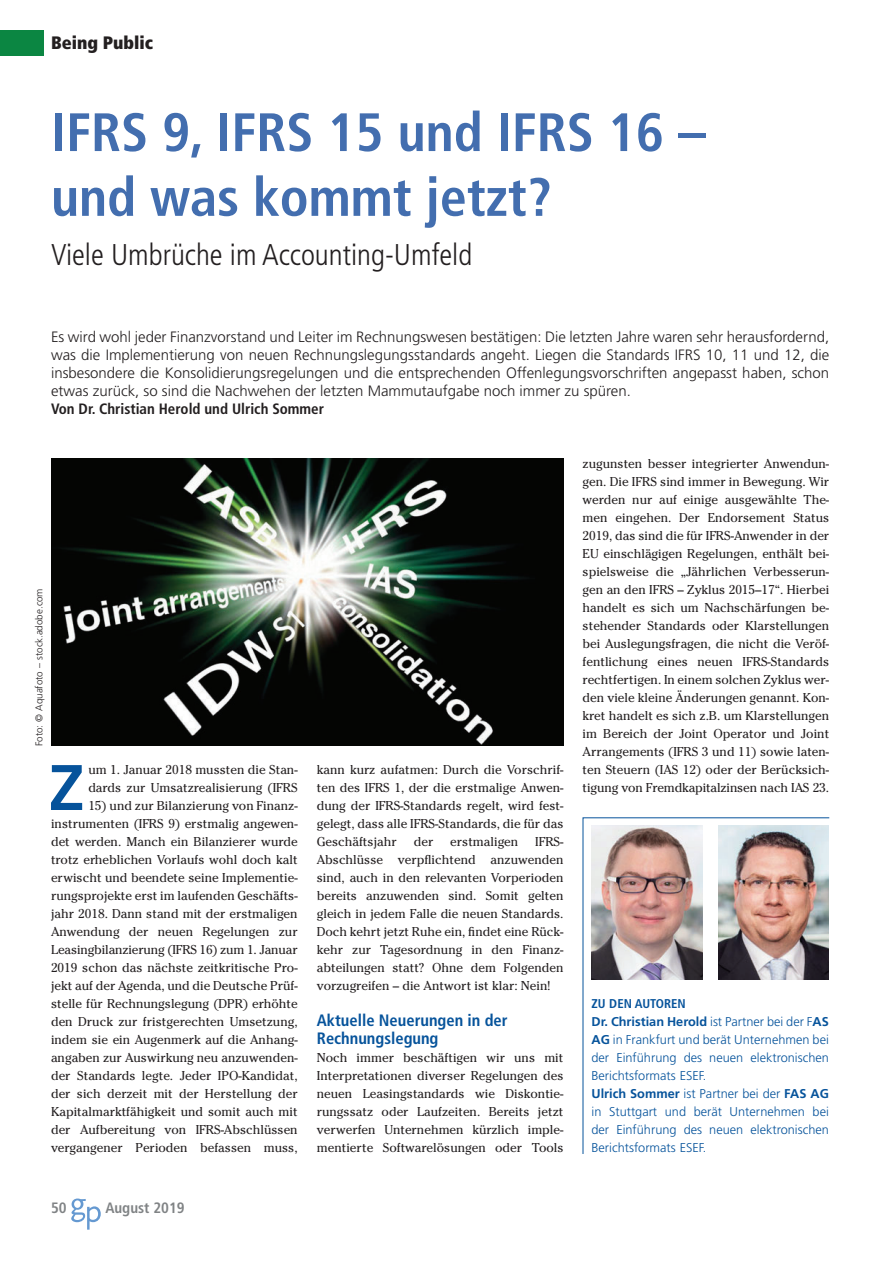
<style>
.page{position:relative;width:893px;height:1263px;background:#fff}
.page>*{position:absolute;margin:0;border:0;box-sizing:border-box;transform-origin:0 0}
.t1{font:700 64.35px "Frutiger LT";color:#06539b}
.t2{font:700 condensed 54px/64.8px "Frutiger LT";color:#436eaf}
.t3{font:300 condensed 30px "Frutiger LT";color:#231f20}
.t4{font:900 condensed 18px "Frutiger LT";color:#231f20}
.t5{font:700 condensed 16.5px/18px "Frutiger LT";color:#06539b}
.t6{font:300 15px/18px "Frutiger LT";color:#231f20;text-align:justify}
.t7{font:700 condensed 15px "Frutiger LT";color:#231f20}
.t8{font:700 condensed 15px "Frutiger LT";color:#808385}
.t9{font:12.75px/18px "Cheltenham";color:#231f20;text-align:justify}
.t10{font:300 12.75px/18px "Frutiger LT";color:#06539b}
.t11{font:300 9.9px "Frutiger LT";color:#231f20}
.s1{font-weight:700;font-stretch:condensed}
.s2{font-weight:700}
</style>
<div class="page">
<svg style="left:71px;top:1199px;width:30px;height:31px"></svg>
<div style="left:0;top:30px;width:44px;height:25px;background:#0b8642"></div>
<svg style="left:582px;top:817px;width:248px;height:337px"></svg>
<img style="left:591px;top:826px;width:111px;height:153px">
<img style="left:718px;top:826px;width:111px;height:153px">
<img style="left:51px;top:459px;width:512px;height:287px">
<h3 class="t4" style="left:51px;top:33px;width:103px">Being Public</h3>
<h2 class="t2" style="left:51px;top:104px;width:655px">IFRS 9, IFRS 15 und IFRS 16 – und was kommt jetzt?</h2>
<h3 class="t3" style="left:51px;top:241px;width:423px">Viele Umbrüche im Accounting-Umfeld</h3>
<p class="t6" style="left:51px;top:329px;width:780px">Es wird wohl jeder Finanzvorstand und Leiter im Rechnungswesen bestätigen: Die letzten Jahre waren sehr herausfordernd, was die Implementierung von neuen Rechnungslegungsstandards angeht. Liegen die Standards IFRS 10, 11 und 12, die insbesondere die Konsolidierungsregelungen und die entsprechenden Offenlegungsvorschriften angepasst haben, schon etwas zurück, so sind die Nachwehen der letzten Mammutaufgabe noch immer zu spüren.</p>
<p class="t7" style="left:51px;top:402px;width:274px">Von Dr. Christian Herold und Ulrich Sommer</p>
<p class="t11" style="left:35px;top:746px;width:159px;rotate:-90deg">Foto: © Aquafoto – stock.adobe.com</p>
<h1 class="t1" style="left:49px;top:760px;width:37px">Z</h1>
<p class="t9" style="left:88px;top:762px;width:211px">um 1. Januar 2018 mussten die Stan&shy;dards zur Umsatzrealisierung (IFRS</p>
<p class="t9" style="left:51px;top:798px;width:248px;text-indent:37px">15) und zur Bilanzierung von Finanz&shy;instrumenten (IFRS 9) erstmalig angewen&shy;det werden. Manch ein Bilanzierer wurde trotz erheblichen Vorlaufs wohl doch kalt erwischt und beendete seine Implementie&shy;rungsprojekte erst im laufenden Geschäfts&shy;jahr 2018. Dann stand mit der erstmaligen Anwendung der neuen Regelungen zur Leasingbilanzierung (IFRS 16) zum 1. Januar 2019 schon das nächste zeitkritische Pro&shy;jekt auf der Agenda, und die Deutsche Prüf&shy;stelle für Rechnungslegung (DPR) erhöhte den Druck zur fristgerechten Umsetzung, indem sie ein Augenmerk auf die Anhang&shy;angaben zur Auswirkung neu anzuwenden&shy;der Standards legte. Jeder IPO-Kandidat, der sich derzeit mit der Herstellung der Kapitalmarktfähigkeit und somit auch mit der Aufbereitung von IFRS-Abschlüssen vergangener Perioden befassen muss,</p>
<p class="t9" style="left:317px;top:762px;width:248px">kann kurz aufatmen: Durch die Vorschrif&shy;ten des IFRS 1, der die erstmalige Anwen&shy;dung der IFRS-Standards regelt, wird fest&shy;gelegt, dass alle IFRS-Standards, die für das Geschäftsjahr</p>
<p class="t9" style="left:317px;top:834px;width:248px;text-indent:218px">IFRS-Abschlüsse verpflichtend anzuwenden sind, auch in den relevanten Vorperioden bereits anzuwenden sind. Somit gelten gleich in jedem Falle die neuen Standards.<br>Doch kehrt jetzt Ruhe ein, findet eine Rück&shy;kehr zur Tagesordnung in den Finanz&shy;abteilungen statt? Ohne dem Folgenden vorzugreifen – die Antwort ist klar: Nein!</p>
<p class="t5" style="left:317px;top:1013px;width:192px">Aktuelle Neuerungen in der<br>Rechnungslegung</p>
<p class="t9" style="left:317px;top:1050px;width:248px">Noch immer beschäftigen wir uns mit Interpretationen diverser Regelungen des neuen Leasingstandards wie Diskontie&shy;rungssatz oder Laufzeiten. Bereits jetzt verwerfen Unternehmen kürzlich imple&shy;mentierte Softwarelösungen oder Tools</p>
<p class="t9" style="left:414px;top:834px;width:21px">der</p>
<p class="t9" style="left:450px;top:834px;width:70px">erstmaligen</p>
<p class="t8" style="left:51px;top:1202px;width:17px">50</p>
<p class="t8" style="left:105px;top:1202px;width:81px">August 2019</p>
<p class="t9" style="left:583px;top:456px;width:248px">zugunsten besser integrierter Anwendun&shy;gen. Die IFRS sind immer in Bewegung. Wir werden nur auf einige ausgewählte The&shy;men eingehen. Der Endorsement Status 2019, das sind die für IFRS-Anwender in der EU einschlägigen Regelungen, enthält bei&shy;spielsweise die „Jährlichen Verbesserun&shy;gen an den IFRS – Zyklus 2015–17“. Hierbei handelt es sich um Nachschärfungen be&shy;stehender Standards oder Klarstellungen bei Auslegungsfragen, die nicht die Veröf&shy;fentlichung eines neuen IFRS-Standards rechtfertigen. In einem solchen Zyklus wer&shy;den viele kleine Änderungen genannt. Kon&shy;kret handelt es sich z.B. um Klarstellungen im Bereich der Joint Operator und Joint Arrangements (IFRS 3 und 11) sowie laten&shy;ten Steuern (IAS 12) oder der Berücksich&shy;tigung von Fremdkapitalzinsen nach IAS 23.</p>
<p class="t10" style="left:591px;top:995px;width:239px"><span class="s1">ZU DEN AUTOREN<br></span><span class="s2">Dr. Christian Herold</span> ist Partner bei der F<span class="s2">AS AG</span> in Frankfurt und berät Unternehmen bei der Einführung des neuen elektronischen Berichtsformats ESEF.<br><span class="s2">Ulrich Sommer</span> ist Partner bei der <span class="s2">FAS AG </span>in Stuttgart und berät Unternehmen bei der Einführung des neuen elektronischen Berichtsformats ESEF.</p>
</div>
